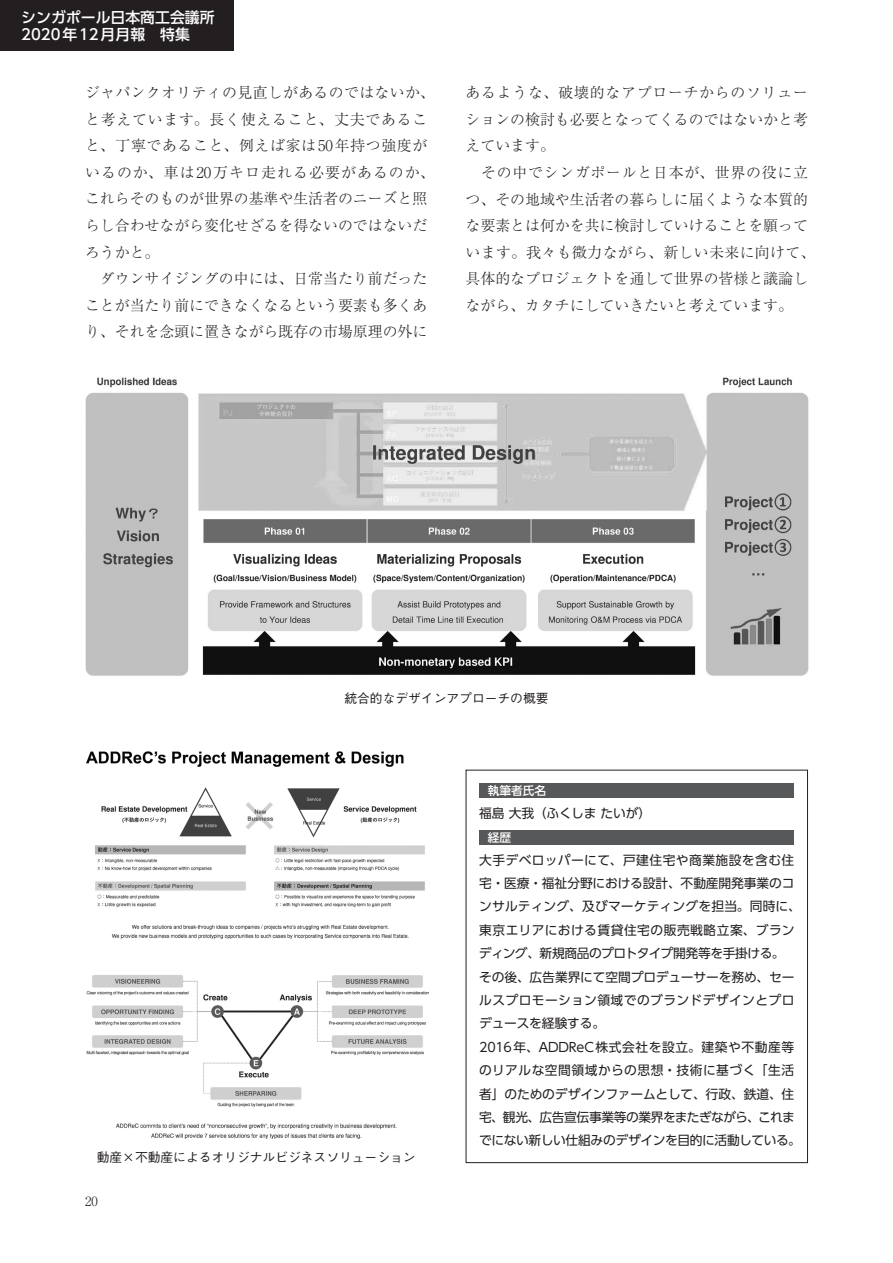
<style>
.page{position:relative;width:893px;height:1263px;background:#fff}
.page>*{position:absolute;margin:0;border:0;box-sizing:border-box;transform-origin:0 0}
.t1{font:300 14.85px/26.5px "Ryumin Pr 6";color:#231f20}
.t2{font:500 14.85px/17px "UD Shin Go Pr 6";color:#fff}
.t3{font:12.75px/23.4px "UD Shin Go Pr 6";letter-spacing:-.005em;color:#231f20}
.t4{font:500 12.75px "Gothic BBB Pro";color:#231f20}
.t5{font:300 12.75px "Ryumin Pr 6";color:#231f20}
.t6{font:500 11.7px "UD Shin Go Pr 6";color:#fff}
</style>
<div class="page">
<img style="left:85px;top:377px;width:724px;height:299px">
<img style="left:86px;top:751px;width:339px;height:189px">
<img style="left:86px;top:975px;width:343px;height:163px">
<div style="left:479px;top:783px;width:315px;height:15px;background:#57585a"></div>
<div style="left:479px;top:830px;width:315px;height:15px;background:#57585a"></div>
<div style="left:466px;top:770px;width:342px;height:393px;border:1px solid #231f20"></div>
<div style="left:0;top:0;width:234px;height:51px;background:#231f20"></div>
<p class="t2" style="left:21px;top:8px;width:195px">シンガポール日本商工会議所<br>2020年12月月報　特集</p>
<p class="t1" style="left:85px;top:78px;width:351px">ジャパンクオリティの見直しがあるのではないか、と考えています。長く使えること、丈夫であること、丁寧であること、例えば家は50年持つ強度がいるのか、車は20万キロ走れる必要があるのか、これらそのものが世界の基準や生活者のニーズと照らし合わせながら変化せざるを得ないのではないだろうかと。<br>　ダウンサイジングの中には、日常当たり前だったことが当たり前にできなくなるという要素も多くあり、それを念頭に置きながら既存の市場原理の外に</p>
<p class="t1" style="left:466px;top:78px;width:351px">あるような、破壊的なアプローチからのソリューションの検討も必要となってくるのではないかと考えています。<br>　その中でシンガポールと日本が、世界の役に立つ、その地域や生活者の暮らしに届くような本質的な要素とは何かを共に検討していけることを願っています。我々も微力ながら、新しい未来に向けて、具体的なプロジェクトを通して世界の皆様と議論しながら、カタチにしていきたいと考えています。</p>
<p class="t4" style="left:344px;top:688px;width:206px">統合的なデザインアプローチの概要</p>
<p class="t4" style="left:97px;top:1146px;width:320px">動産×不動産によるオリジナルビジネスソリューション</p>
<p class="t5" style="left:85px;top:1191px;width:14px">20</p>
<p class="t6" style="left:488px;top:781px;width:60px">執筆者氏名</p>
<p class="t3" style="left:479px;top:801px;width:173px">福島 大我（ふくしま たいが）</p>
<p class="t6" style="left:488px;top:828px;width:25px">経歴</p>
<p class="t3" style="left:479px;top:848px;width:324px">大手デベロッパーにて、戸建住宅や商業施設を含む住宅・医療・福祉分野における設計、不動産開発事業のコンサルティング、及びマーケティングを担当。同時に、東京エリアにおける賃貸住宅の販売戦略立案、ブランディング、新規商品のプロトタイプ開発等を手掛ける。<br>その後、広告業界にて空間プロデューサーを務め、セールスプロモーション領域でのブランドデザインとプロデュースを経験する。<br>2016年、ADDReC株式会社を設立。建築や不動産等のリアルな空間領域からの思想・技術に基づく「生活者」のためのデザインファームとして、行政、鉄道、住宅、観光、広告宣伝事業等の業界をまたぎながら、これまでにない新しい仕組みのデザインを目的に活動している。</p>
</div>
